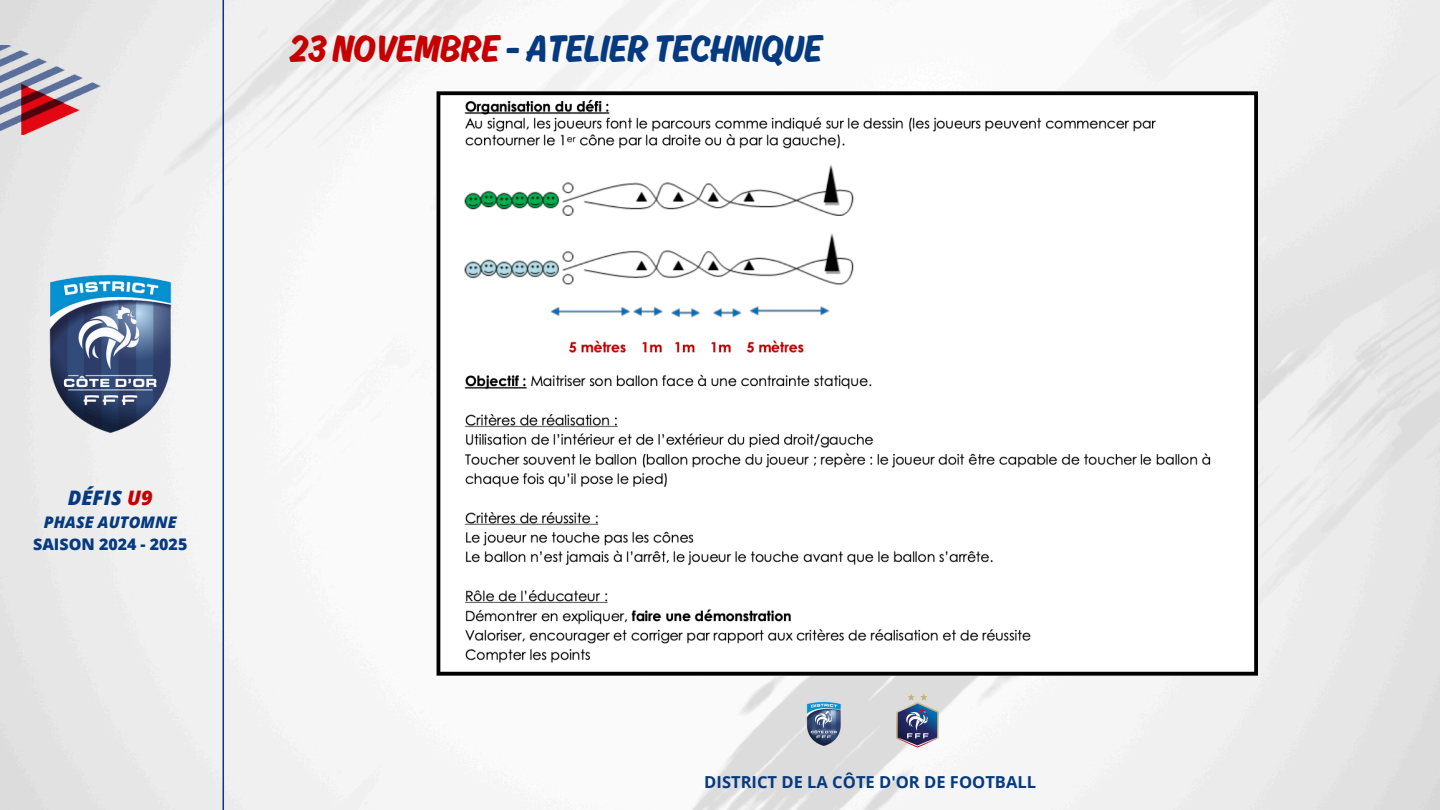
<style>
.page{position:relative;width:1440px;height:810px;background:#fff}
.page>*{position:absolute;margin:0;border:0;box-sizing:border-box;transform-origin:0 0}
.t1{font:40px "Ahkio";color:#063a80}
.t2{font:italic 800 20px "Open Sans";color:#063a80}
.t3{font:700 16.5px "Open Sans";color:#063a80}
.t4{font:800 16px "Open Sans";color:#063a80}
.t5{font:italic 800 16px "Open Sans";color:#063a80}
.s1{color:#c60000}
</style>
<div class="page">
<img style="left:0;top:0;width:1440px;height:810px">
<img style="left:0;top:46px;width:101px;height:88px">
<img style="left:30px;top:190px;width:150px;height:280px">
<hr style="left:223px;top:0;width:1px;height:810px;background:#063a80">
<img style="left:884px;top:688px;width:68px;height:72px">
<img style="left:789px;top:688px;width:70px;height:70px">
<svg style="left:437px;top:91px;width:821px;height:585px"></svg>
<p class="t1" style="left:290px;top:24px;width:534px"><span class="s1">23 NOVEMBRE</span> - ATELIER TECHNIQUE</p>
<p class="t2" style="left:68px;top:483px;width:87px">DÉFIS <span class="s1">U9</span></p>
<p class="t5" style="left:44px;top:511px;width:134px">PHASE AUTOMNE</p>
<p class="t4" style="left:33px;top:533px;width:156px">SAISON 2024 - 2025</p>
<p class="t3" style="left:704px;top:770px;width:333px">DISTRICT DE LA CÔTE D'OR DE FOOTBALL</p>
</div>
